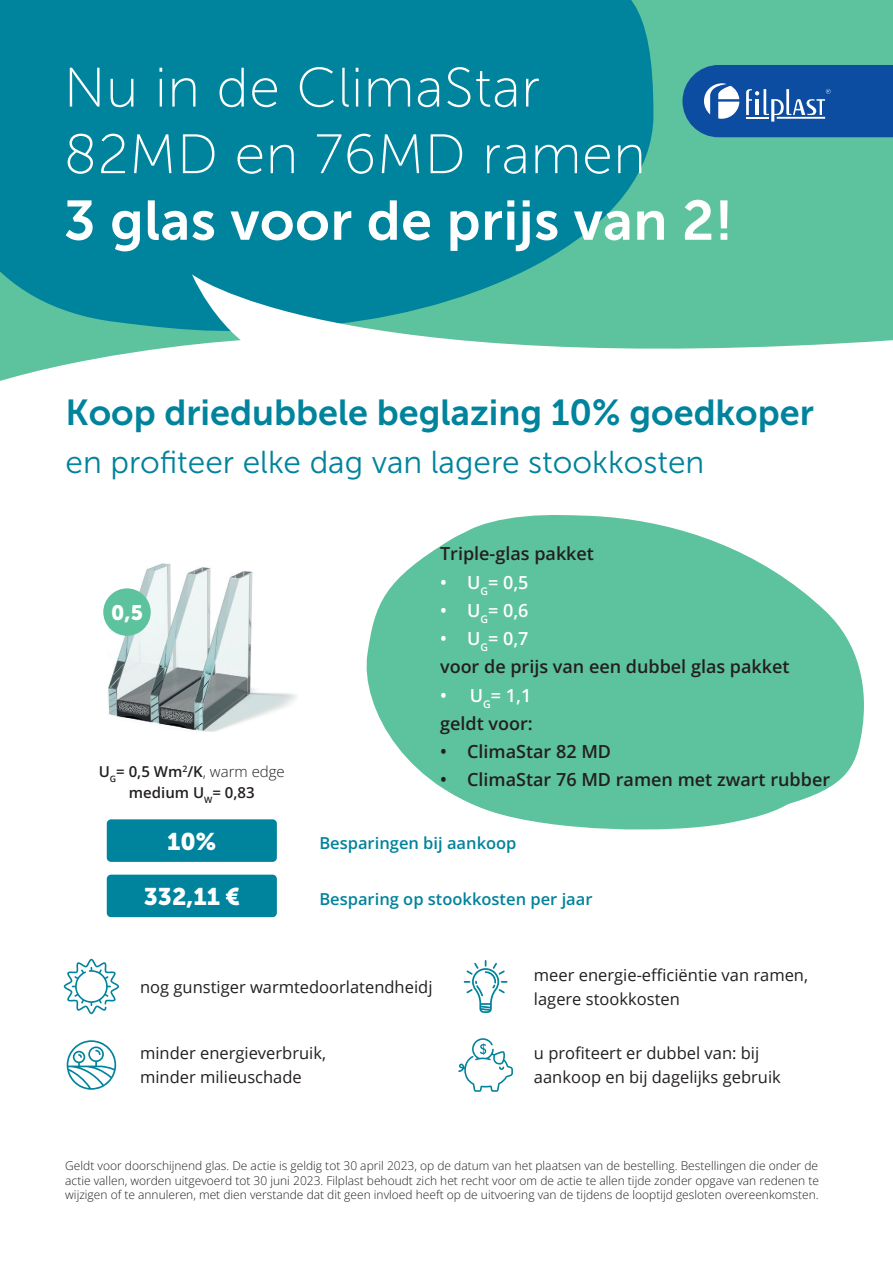
<style>
.page{position:relative;width:893px;height:1263px;background:#fff}
.page>*{position:absolute;margin:0;border:0;box-sizing:border-box;transform-origin:0 0}
.HGS_40_Header_Bold_D{font:55.5px "Museo Sans 100";letter-spacing:.01em;color:#fff}
.HGS_40_Header_Bold_D-2{font:55.5px "Museo Sans 700";letter-spacing:.01em;color:#fff}
.HGS_40_Header_Bold_D-3{font:36px "Museo Sans 700";color:#00839c}
.HGS_40_Header_Bold_D-4{font:31.65px "Museo Sans 300";color:#00839c}
.t1{font:24px "Museo Sans 900";color:#fff}
.HGS_40_Header_Bold_D-5{font:20.85px "Museo Sans 900";color:#fff}
.Styl_akapitowy_1{font:600 18px "Open Sans";color:#231f20}
.t2{font:600 18px "Open Sans";color:#fff}
.t3{font:16.5px/24px "Open Sans";color:#231f20}
.t4{font:600 16.5px "Open Sans";color:#00839c}
.OS_11_Bold{font:600 15px "Open Sans";color:#231f20}
.t5{font:300 12px/14.4px "Open Sans";color:#231f20;text-align:justify}
.s1{font-weight:300}
</style>
<div class="page">
<div style="left:0;top:0;width:893px;height:388px;background:#5dc29e"></div>
<div style="left:0;top:0;width:653px;height:274px;background:#00839c"></div>
<svg style="left:0;top:274px;width:893px;height:351px"></svg>
<svg style="left:682px;top:65px;width:211px;height:72px;background:#2662a9"></svg>
<img style="left:108px;top:560px;width:189px;height:172px">
<div style="left:103px;top:588px;width:48px;height:48px;background:#5dc29e;border-radius:50%"></div>
<svg style="left:360px;top:486px;width:508px;height:344px;fill:#5dc29e"></svg>
<div style="left:107px;top:819px;width:170px;height:43px;background:#00839c;border-radius:4px"></div>
<div style="left:107px;top:875px;width:170px;height:42px;background:#00839c;border-radius:4px"></div>
<svg style="left:64px;top:959px;width:55px;height:55px"></svg>
<svg style="left:458px;top:1038px;width:55px;height:54px"></svg>
<svg style="left:464px;top:960px;width:43px;height:53px"></svg>
<svg style="left:67px;top:1040px;width:49px;height:50px"></svg>
<p class="HGS_40_Header_Bold_D" style="left:64px;top:58px;width:478px">Nu in de ClimaStar</p>
<p class="HGS_40_Header_Bold_D" style="left:64px;top:125px;width:584px">82MD en 76MD ramen</p>
<p class="HGS_40_Header_Bold_D-2" style="left:64px;top:190px;width:671px">3 glas voor de prijs van 2!</p>
<p class="HGS_40_Header_Bold_D-3" style="left:66px;top:392px;width:750px">Koop driedubbele beglazing 10% goedkoper</p>
<p class="HGS_40_Header_Bold_D-4" style="left:66px;top:445px;width:640px">en profiteer elke dag van lagere stookkosten</p>
<p class="Styl_akapitowy_1" style="left:440px;top:542px;width:156px">Triple-glas pakket</p>
<p class="t2" style="left:440px;top:570px;width:90px">• U<sub>G</sub>= 0,5</p>
<p class="t2" style="left:440px;top:598px;width:90px">• U<sub>G</sub>= 0,6</p>
<p class="t2" style="left:440px;top:626px;width:90px">• U<sub>G</sub>= 0,7</p>
<p class="Styl_akapitowy_1" style="left:440px;top:655px;width:351px">voor de prijs van een dubbel glas pakket</p>
<p class="t2" style="left:440px;top:683px;width:93px">• U<sub>G</sub>= 1,1</p>
<p class="Styl_akapitowy_1" style="left:440px;top:711px;width:94px">geldt voor:</p>
<p class="Styl_akapitowy_1" style="left:440px;top:739px;width:173px">• ClimaStar 82 MD</p>
<p class="Styl_akapitowy_1" style="left:440px;top:768px;width:392px">• ClimaStar 76 MD ramen met zwart rubber</p>
<p class="HGS_40_Header_Bold_D-5" style="left:111px;top:601px;width:33px">0,5</p>
<p class="OS_11_Bold" style="left:99px;top:761px;width:188px">U<sub>G</sub>= 0,5 Wm<sup>2</sup>/K<span class="s1">, warm edge</span></p>
<p class="OS_11_Bold" style="left:129px;top:782px;width:127px">medium U<sub>W</sub>= 0,83</p>
<p class="t1" style="left:167px;top:827px;width:51px">10%</p>
<p class="t4" style="left:319px;top:832px;width:199px">Besparingen bij aankoop</p>
<p class="t1" style="left:144px;top:883px;width:97px">332,11 €</p>
<p class="t4" style="left:319px;top:887px;width:275px">Besparing op stookkosten per jaar</p>
<p class="t3" style="left:140px;top:974px;width:294px">nog gunstiger warmtedoorlatendheidj</p>
<p class="t3" style="left:140px;top:1041px;width:188px">minder energieverbruik,</p>
<p class="t3" style="left:140px;top:1065px;width:163px">minder milieuschade</p>
<p class="t3" style="left:534px;top:962px;width:276px">meer energie-efficiëntie van ramen, lagere stookkosten</p>
<p class="t3" style="left:534px;top:1041px;width:248px">u profiteert er dubbel van: bij aankoop en bij dagelijks gebruik</p>
<p class="t5" style="left:65px;top:1158px;width:755px">Geldt voor doorschijnend glas. De actie is geldig tot 30 april 2023, op de datum van het plaatsen van de bestelling. Bestellingen die onder de actie vallen, worden uitgevoerd tot 30 juni 2023. Filplast behoudt zich het recht voor om de actie te allen tijde zonder opgave van redenen te wijzigen of te annuleren, met dien verstande dat dit geen invloed heeft op de uitvoering van de tijdens de looptijd gesloten overeenkomsten.</p>
</div>
